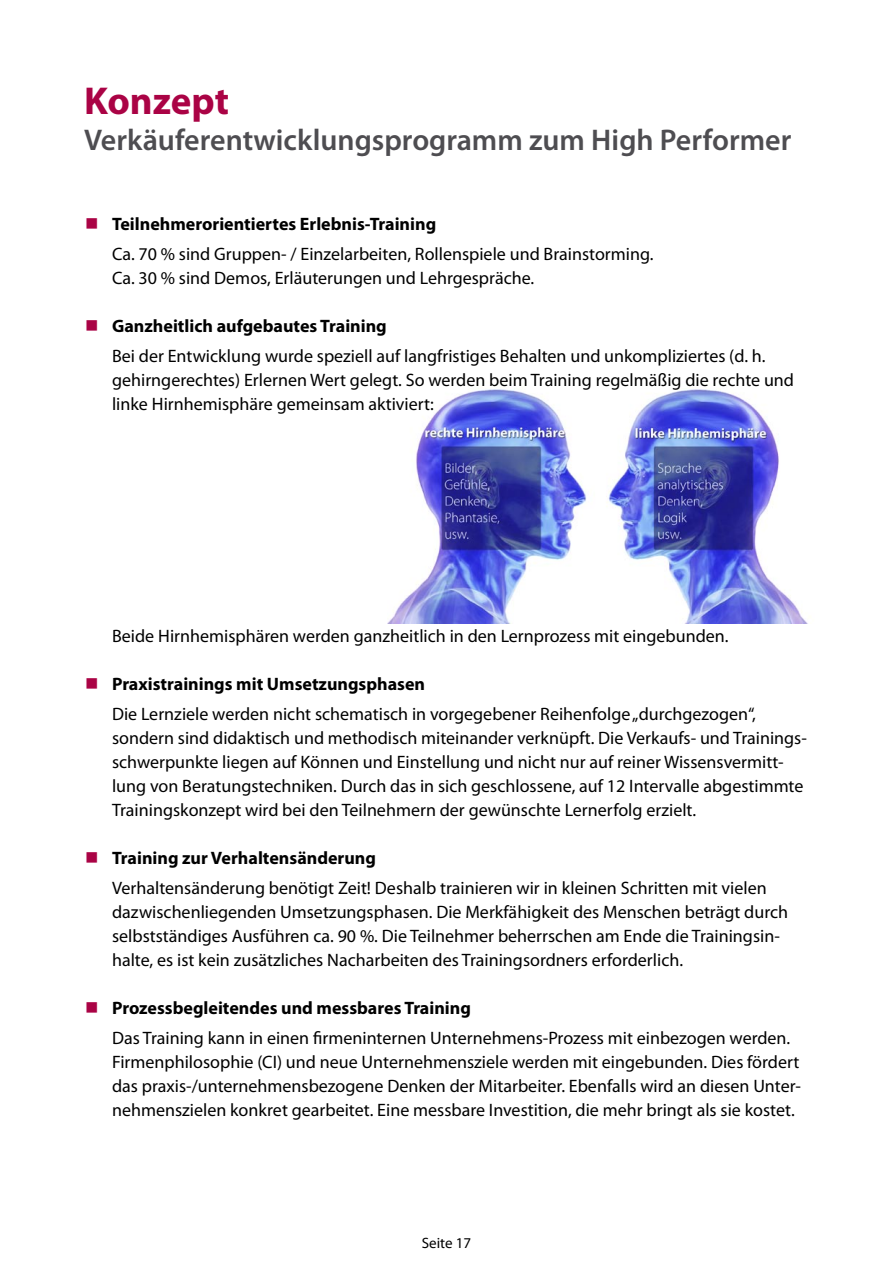
<style>
.page{position:relative;width:893px;height:1263px;background:#fff}
.page>*{position:absolute;margin:0;border:0;box-sizing:border-box;transform-origin:0 0}
.t1{font:700 39px "Myriad Pro";color:#aa0345}
.t2{font:600 30px "Myriad Pro";color:#4e4d51}
.t3{font:18px/24px "Myriad Pro";color:#000}
.t4{font:700 18px "Myriad Pro";color:#000}
.t5{font:15px "Myriad Pro";color:#000}
</style>
<div class="page">
<img style="left:387px;top:389px;width:421px;height:235px">
<h1 class="t1" style="left:84px;top:76px;width:146px">Konzept</h1>
<h2 class="t2" style="left:84px;top:121px;width:709px">Verkäuferentwicklungsprogramm zum High Performer</h2>
<p class="t4" style="left:112px;top:212px;width:326px">Teilnehmerorientiertes Erlebnis-Training</p>
<p class="t3" style="left:112px;top:241px;width:543px">Ca. 70 % sind Gruppen- / Einzelarbeiten, Rollenspiele und Brainstorming.<br>Ca. 30 % sind Demos, Erläuterungen und Lehrgespräche.</p>
<p class="t4" style="left:112px;top:314px;width:276px">Ganzheitlich aufgebautes Training</p>
<p class="t3" style="left:112px;top:343px;width:683px">Bei der Entwicklung wurde speziell auf langfristiges Behalten und unkompliziertes (d. h. gehirngerechtes) Erlernen Wert gelegt. So werden beim Training regelmäßig die rechte und linke Hirnhemisphäre gemeinsam aktiviert:</p>
<p class="t3" style="left:112px;top:624px;width:618px">Beide Hirnhemisphären werden ganzheitlich in den Lernprozess mit eingebunden.</p>
<p class="t4" style="left:112px;top:672px;width:315px">Praxistrainings mit Umsetzungsphasen</p>
<p class="t3" style="left:112px;top:702px;width:696px">Die Lernziele werden nicht schematisch in vorgegebener Reihenfolge „durchgezogen“, sondern sind didaktisch und methodisch miteinander verknüpft. Die Verkaufs- und Trainings&shy;schwerpunkte liegen auf Können und Einstellung und nicht nur auf reiner Wissensvermitt&shy;lung von Beratungstechniken. Durch das in sich geschlossene, auf 12 Intervalle abgestimmte Trainingskonzept wird bei den Teilnehmern der gewünschte Lernerfolg erzielt.</p>
<p class="t4" style="left:112px;top:846px;width:265px">Training zur Verhaltensänderung</p>
<p class="t3" style="left:112px;top:876px;width:678px">Verhaltensänderung benötigt Zeit! Deshalb trainieren wir in kleinen Schritten mit vielen dazwischenliegenden Umsetzungsphasen. Die Merkfähigkeit des Menschen beträgt durch selbstständiges Ausführen ca. 90 %. Die Teilnehmer beherrschen am Ende die Trainingsin&shy;halte, es ist kein zusätzliches Nacharbeiten des Trainingsordners erforderlich.</p>
<p class="t4" style="left:112px;top:996px;width:360px">Prozessbegleitendes und messbares Training</p>
<p class="t3" style="left:112px;top:1026px;width:690px">Das Training kann in einen firmeninternen Unternehmens-Prozess mit einbezogen werden.<br>Firmenphilosophie (CI) und neue Unternehmensziele werden mit eingebunden. Dies fördert das praxis-/unternehmensbezogene Denken der Mitarbeiter. Ebenfalls wird an diesen Unter&shy;nehmenszielen konkret gearbeitet. Eine messbare Investition, die mehr bringt als sie kostet.</p>
<p class="t5" style="left:422px;top:1233px;width:51px">Seite 17</p>
</div>
